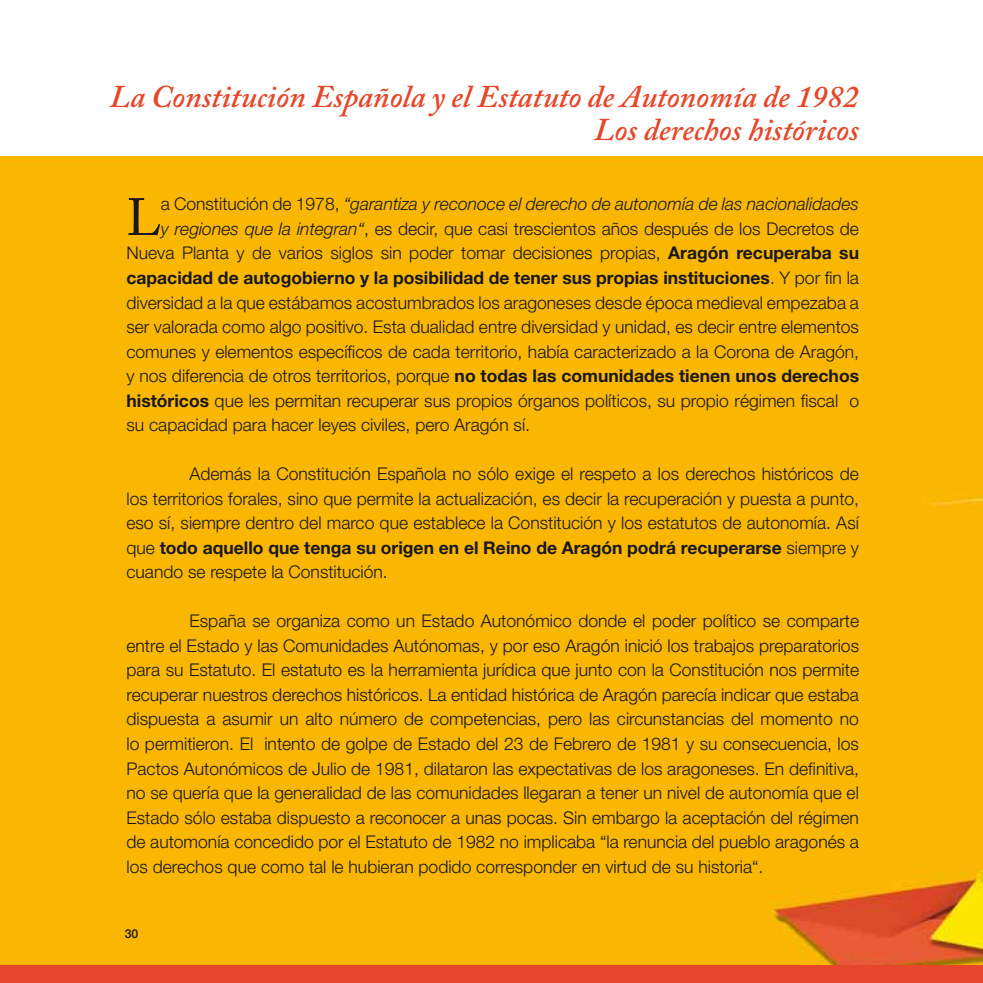
<style>
.page{position:relative;width:983px;height:983px;background:#fff}
.page>*{position:absolute;margin:0;border:0;box-sizing:border-box;transform-origin:0 0}
.t1{font:51.98px "Adobe Caslon Pro";color:#1a171c}
.t2{font:italic 600 31.5px/33.2px "Adobe Caslon Pro";color:#e6472a;text-align:right}
.t3{font:300 17.5px/24.5px "Helvetica Neue";color:#1a171c;text-align:justify}
.t4{font:italic 300 17.5px "Helvetica Neue";color:#1a171c}
.t5{font:700 17.5px "Helvetica Neue";color:#1a171c}
.t6{font:500 12.25px "Helvetica Neue";color:#1a171c}
.s1{font-style:normal}
.s2{font-style:italic}
.s3{font-weight:700}
.s4{font-weight:300}
</style>
<div class="page">
<div style="left:0;top:156px;width:983px;height:808px;background:#f9b701"></div>
<div style="left:0;top:964px;width:983px;height:18px;background:#e6472a"></div>
<h2 class="t2" style="left:110px;top:82px;width:751px">La Constitución Española y el Estatuto de Autonomía de 1982<br>Los derechos históricos</h2>
<h1 class="t1" style="left:126px;top:194px;width:36px">L</h1>
<p class="t4" style="left:161px;top:198px;width:700px"><span class="s1">a Constitución de 1978,</span> “garantiza y reconoce el derecho de autonomía de las nacionalidades</p>
<p class="t3" style="left:161px;top:218px;width:700px"><span class="s2">y regiones que la integran“</span>, es decir, que casi trescientos años después de los Decretos de</p>
<p class="t3" style="left:126px;top:242px;width:734px">Nueva Planta y de varios siglos sin poder tomar decisiones propias, <span class="s3">Aragón recuperaba su</span></p>
<p class="t5" style="left:126px;top:271px;width:734px">capacidad de autogobierno y la posibilidad de tener sus propias instituciones<span class="s4">. Y por fin la</span></p>
<p class="t3" style="left:126px;top:291px;width:734px">diversidad a la que estábamos acostumbrados los aragoneses desde época medieval empezaba a</p>
<p class="t3" style="left:126px;top:316px;width:734px">ser valorada como algo positivo. Esta dualidad entre diversidad y unidad, es decir entre elementos</p>
<p class="t3" style="left:126px;top:340px;width:734px">comunes y elementos específicos de cada territorio, había caracterizado a la Corona de Aragón,</p>
<p class="t3" style="left:126px;top:365px;width:734px">y nos diferencia de otros territorios, porque <span class="s3">no todas las comunidades tienen unos derechos</span></p>
<p class="t3" style="left:126px;top:389px;width:734px"><span class="s3">históricos</span> que les permitan recuperar sus propios órganos políticos, su propio régimen fiscal o</p>
<p class="t3" style="left:126px;top:414px;width:405px">su capacidad para hacer leyes civiles, pero Aragón sí.</p>
<p class="t3" style="left:126px;top:463px;width:734px;text-indent:63px">Además la Constitución Española no sólo exige el respeto a los derechos históricos de los territorios forales, sino que permite la actualización, es decir la recuperación y puesta a punto, eso sí, siempre dentro del marco que establece la Constitución y los estatutos de autonomía. Así que <span class="s3">todo aquello que tenga su origen en el Reino de Aragón podrá recuperarse</span> siempre y cuando se respete la Constitución.</p>
<p class="t3" style="left:126px;top:610px;width:734px;text-indent:63px">España se organiza como un Estado Autonómico donde el poder político se comparte entre el Estado y las Comunidades Autónomas, y por eso Aragón inició los trabajos preparatorios para su Estatuto. El estatuto es la herramienta jurídica que junto con la Constitución nos permite recuperar nuestros derechos históricos. La entidad histórica de Aragón parecía indicar que estaba dispuesta a asumir un alto número de competencias, pero las circunstancias del momento no lo permitieron. El intento de golpe de Estado del 23 de Febrero de 1981 y su consecuencia, los Pactos Autonómicos de Julio de 1981, dilataron las expectativas de los aragoneses. En definitiva, no se quería que la generalidad de las comunidades llegaran a tener un nivel de autonomía que el Estado sólo estaba dispuesto a reconocer a unas pocas. Sin embargo la aceptación del régimen de automonía concedido por el Estatuto de 1982 no implicaba “la renuncia del pueblo aragonés a los derechos que como tal le hubieran podido corresponder en virtud de su historia“.</p>
<p class="t6" style="left:125px;top:928px;width:15px">30</p>
</div>
